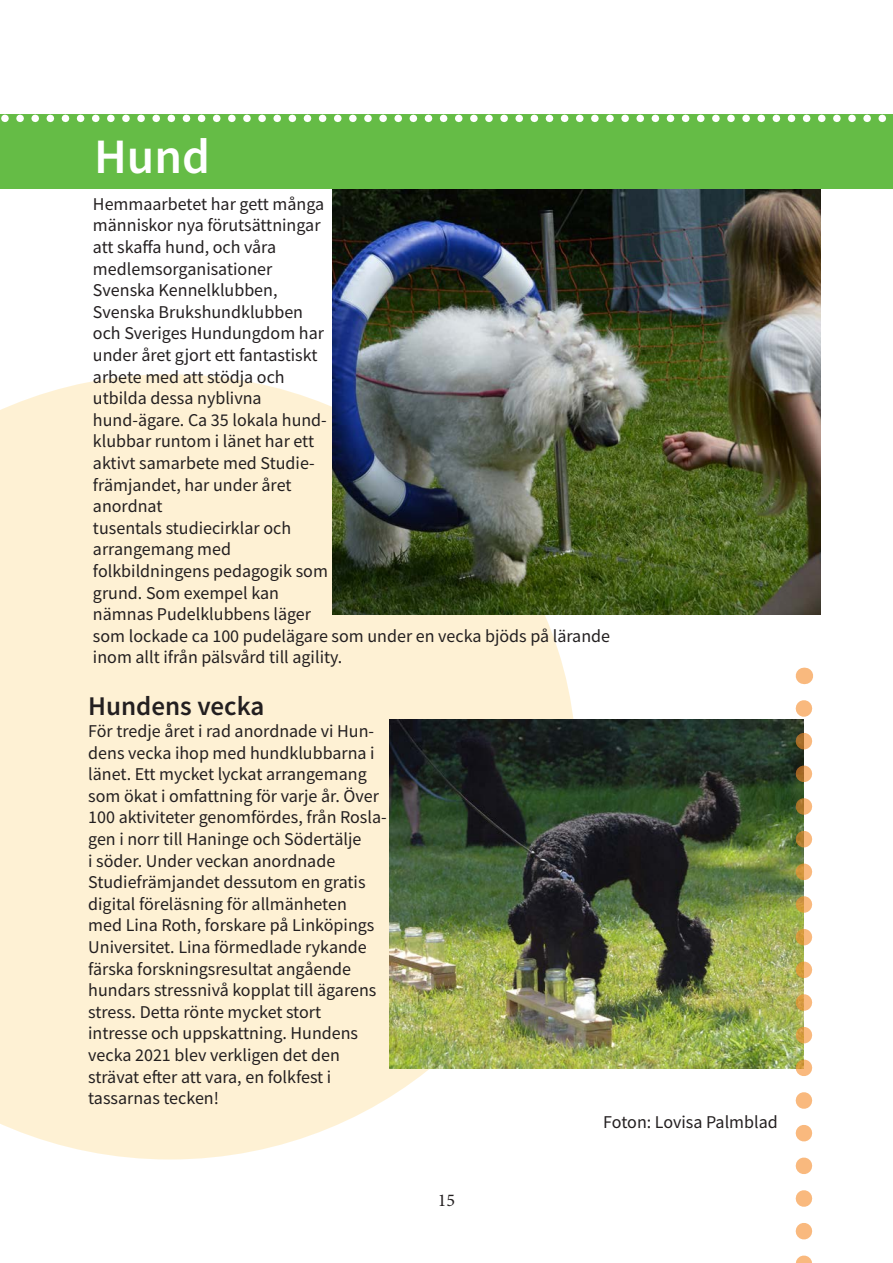
<style>
.page{position:relative;width:893px;height:1263px;background:#fff}
.page>*{position:absolute;margin:0;border:0;box-sizing:border-box;transform-origin:0 0}
.t1{font:600 49.5px "Source Sans Pro";color:#fff}
.t2{font:600 27px "Source Sans Pro";color:#231f20}
.t3{font:18px/21.6px "Source Sans Pro";color:#231f20}
.t4{font:18px "Minion Pro";color:#231f20}
</style>
<div class="page">
<svg style="left:0;top:374px;width:576px;height:785px;fill:#fef1d4"></svg>
<img style="left:332px;top:189px;width:489px;height:425px">
<img style="left:389px;top:720px;width:407px;height:349px">
<div style="left:0;top:115px;width:893px;height:74px;background:#65bc46"></div>
<svg style="left:804px;top:668px;width:1px;height:16px"></svg>
<svg style="left:796px;top:708px;width:16px;height:555px"></svg>
<svg style="left:1px;top:115px;width:885px;height:7px"></svg>
<p class="t1" style="left:94px;top:124px;width:117px">Hund</p>
<p class="t3" style="left:93px;top:193px;width:233px">Hemmaarbetet har gett många människor nya förutsättningar att skaffa hund, och våra</p>
<p class="t3" style="left:93px;top:258px;width:181px">medlemsorganisationer</p>
<p class="t3" style="left:93px;top:279px;width:186px">Svenska Kennelklubben,</p>
<p class="t3" style="left:93px;top:301px;width:232px">Svenska Brukshundklubben och Sveriges Hundungdom har under året gjort ett fantastiskt arbete med att stödja och</p>
<p class="t3" style="left:93px;top:387px;width:235px">utbilda dessa nyblivna hund-ägare. Ca 35 lokala hund&shy;klubbar runtom i länet har ett aktivt samarbete med Studie&shy;främjandet, har under året anordnat</p>
<p class="t3" style="left:93px;top:517px;width:200px">tusentals studiecirklar och arrangemang med</p>
<p class="t3" style="left:93px;top:560px;width:236px">folkbildningens pedagogik som grund. Som exempel kan</p>
<p class="t3" style="left:93px;top:603px;width:519px">nämnas Pudelklubbens läger<br>som lockade ca 100 pudelägare som under en vecka bjöds på lärande inom allt ifrån pälsvård till agility.</p>
<p class="t2" style="left:88px;top:689px;width:178px">Hundens vecka</p>
<p class="t3" style="left:88px;top:720px;width:300px">För tredje året i rad anordnade vi Hun&shy;dens vecka ihop med hundklubbarna i länet. Ett mycket lyckat arrangemang som ökat i omfattning för varje år. Över 100 aktiviteter genomfördes, från Rosla&shy;gen i norr till Haninge och Södertälje</p>
<p class="t3" style="left:88px;top:850px;width:249px">i söder. Under veckan anordnade</p>
<p class="t3" style="left:88px;top:871px;width:290px">Studiefrämjandet dessutom en gratis digital föreläsning för allmänheten med Lina Roth, forskare på Linköpings Universitet. Lina förmedlade rykande färska forskningsresultat angående hundars stressnivå kopplat till ägarens stress. Detta rönte mycket stort</p>
<p class="t3" style="left:88px;top:1022px;width:271px">intresse och uppskattning. Hundens vecka 2021 blev verkligen det den</p>
<p class="t3" style="left:88px;top:1066px;width:245px">strävat efter att vara, en folkfest i</p>
<p class="t3" style="left:88px;top:1087px;width:132px">tassarnas tecken!</p>
<p class="t4" style="left:438px;top:1188px;width:19px">15</p>
<p class="t3" style="left:603px;top:1111px;width:176px">Foton: Lovisa Palmblad</p>
</div>
